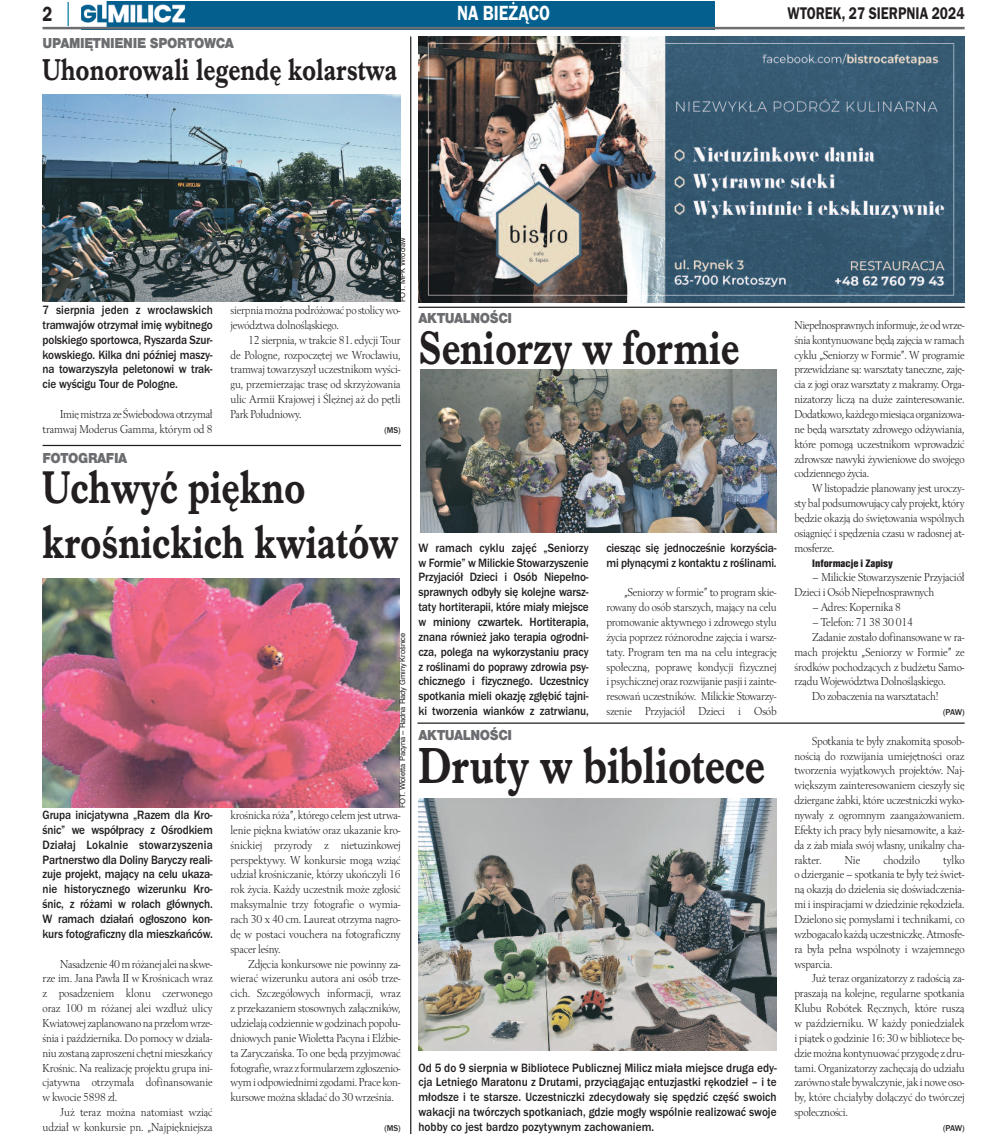
<style>
.page{position:relative;width:993px;height:1134px;background:#fff}
.page>*{position:absolute;margin:0;border:0;box-sizing:border-box;transform-origin:0 0}
.t1{font:700 52.5px "Imprint URWTCE";color:#231f20;scale:.8 1}
.t2{font:700 48.75px "Imprint URWTCE";color:#231f20;scale:.8 1}
.t3{font:700 47.5px/55px "Imprint URWTCE";color:#231f20;scale:.8 1}
.t4{font:700 31.25px "Imprint URWTCE";color:#231f20;scale:.8 1}
.t5{font:21.25px "Franklin Got URWTCE Dem";color:#fff;scale:.8 1}
.t6{font:21.25px "Franklin Got URWTCE Dem";color:#231f20;scale:.8 1}
.t7{font:17.5px "Franklin Got URWTCE Dem";color:#231f20;scale:.8 1}
.t8{font:900 15px "Nimbus San TCE";letter-spacing:-.025em;color:#6c6d70;scale:.9 1}
.t9{font:500 12.5px/14.9px "Franklin Got URWTCE";letter-spacing:-.01em;color:#231f20;text-align:justify;scale:.9 1}
.t10{font:12px/14.9px "Berling TCE";letter-spacing:-.015em;color:#231f20;text-align:justify;scale:.9 1}
.t11{font:11.25px "Nimbus San TCE Bla Con";color:#231f20}
.t12{font:500 8.75px "Franklin Got URWTCE";letter-spacing:-.04em;color:#231f20;scale:.95 1}
.t13{font:7.5px "Helvetica";letter-spacing:-.005em;color:#231f20}
</style>
<div class="page">
<img style="left:82px;top:2px;width:632px;height:25px">
<hr style="left:43px;top:27px;width:921px;height:2px;background:#6c6d70">
<hr style="left:67px;top:2px;width:2px;height:24px;background:#0a7c9d">
<img style="left:43px;top:95px;width:357px;height:206px">
<img style="left:43px;top:579px;width:356px;height:229px">
<img style="left:420px;top:370px;width:356px;height:162px">
<img style="left:418px;top:799px;width:358px;height:251px">
<img style="left:418px;top:36px;width:546px;height:266px">
<hr style="left:43px;top:445px;width:358px;height:1px;background:#231f20">
<hr style="left:410px;top:36px;width:1px;height:1098px;background:#231f20">
<hr style="left:417px;top:722px;width:547px;height:2px;background:#231f20">
<hr style="left:418px;top:307px;width:546px;height:1px;background:#231f20">
<h3 class="t6" style="left:43px;top:1px;width:14px">2</h3>
<h3 class="t5" style="left:457px;top:0;width:117px">NA BIEŻĄCO</h3>
<h3 class="t7" style="left:787px;top:3px;width:223px">WTOREK, 27 SIERPNIA 2024</h3>
<p class="t8" style="left:43px;top:34px;width:214px">UPAMIĘTNIENIE SPORTOWCA</p>
<h3 class="t4" style="left:43px;top:51px;width:445px">Uhonorowali legendę kolarstwa</h3>
<p class="t9" style="left:43px;top:302px;width:190px">7 sierpnia jeden z wrocławskich tramwajów otrzymał imię wybitnego polskiego sportowca, Ryszarda Szur&shy;kowskiego. Kilka dni później maszy&shy;na towarzyszyła peletonowi w trak&shy;cie wyścigu Tour de Pologne.</p>
<p class="t10" style="left:43px;top:406px;width:190px;text-align:right">Imięmistrza ze Świebodowa otrzymał tramwaj Moderus Gamma, którym od 8</p>
<p class="t13" style="left:399px;top:302px;width:66px;rotate:-90deg">FOT. MPK Wrocław</p>
<p class="t10" style="left:230px;top:302px;width:190px">sierpniamożna podróżować po stolicywo&shy;jewództwa dolnośląskiego.</p>
<p class="t10" style="left:230px;top:332px;width:190px;text-indent:18px">12 sierpnia, w trakcie 81. edycji Tour de Pologne, rozpoczętej we Wrocławiu, tramwaj towarzyszył uczestnikom wyści&shy;gu, przemierzając trasę od skrzyżowania ulic Armii Krajowej i Ślężnej aż do pętli Park Południowy.</p>
<p class="t12" style="left:384px;top:425px;width:19px">(MS)</p>
<p class="t8" style="left:43px;top:449px;width:96px">FOTOGRAFIA</p>
<h3 class="t3" style="left:43px;top:459px;width:446px">Uchwyć piękno krośnickich kwiatów</h3>
<p class="t9" style="left:43px;top:807px;width:190px">Grupa inicjatywna „Razem dla Kro&shy;śnic” we współpracy z Ośrodkiem Działaj Lokalnie stowarzyszenia Partnerstwo dla Doliny Baryczy reali&shy;zuje projekt, mający na celu ukaza&shy;nie historycznego wizerunku Kro&shy;śnic, z różami w rolach głównych.<br>W ramach działań ogłoszono kon&shy;kurs fotograficzny dla mieszkańców.</p>
<p class="t10" style="left:43px;top:956px;width:190px;text-indent:18px">Nasadzenie40mróżanej aleina skwe&shy;rze im. Jana Pawła II w Krośnicach wraz z posadzeniem klonu czerwonego oraz 100 m różanej alei wzdłuż ulicy Kwiatowej zaplanowanona przełomwrze&shy;śnia i października. Do pomocy w działa&shy;niuzostaną zaproszeni chętnimieszkańcy Krośnic. Na realizację projektu grupa ini&shy;cjatywna otrzymała dofinansowanie w kwocie 5898 zł.</p>
<p class="t10" style="left:43px;top:1104px;width:190px;text-align:right">Już teraz można natomiast wziąć udział w konkursie pn. „Najpiękniejsza</p>
<p class="t13" style="left:399px;top:808px;width:177px;rotate:-90deg">FOT. Wioletta Pacyna – Radna Rady Gminy Krośnice</p>
<p class="t10" style="left:230px;top:807px;width:190px">krośnicka róża”, którego celem jest utrwa&shy;lenie piękna kwiatów oraz ukazanie kro&shy;śnickiej przyrody z nietuzinkowej perspektywy. W konkursie mogą wziąć udział krośniczanie, którzy ukończyli 16 rok życia. Każdy uczestnik może zgłosić maksymalnie trzy fotografie o wymia&shy;rach 30 x 40 cm. Laureat otrzyma nagro&shy;dę w postaci vouchera na fotograficzny spacer leśny.</p>
<p class="t10" style="left:230px;top:956px;width:190px;text-indent:18px">Zdjęcia konkursowe nie powinny za&shy;wierać wizerunku autora ani osób trze&shy;cich. Szczegółowych informacji, wraz z przekazaniem stosownych załączników, udzielają codzienniewgodzinach popołu&shy;dniowych panie Wioletta Pacyna i Elżbie&shy;ta Zaryczańska. To one będą przyjmować fotografie,wraz z formularzemzgłoszenio&shy;wymi odpowiednimi zgodami. Prace kon&shy;kursowe można składać do 30 września.</p>
<p class="t12" style="left:384px;top:1123px;width:19px">(MS)</p>
<p class="t8" style="left:418px;top:309px;width:106px">AKTUALNOŚCI</p>
<h2 class="t2" style="left:418px;top:319px;width:402px">Seniorzy w formie</h2>
<p class="t9" style="left:418px;top:540px;width:190px">W ramach cyklu zajęć „Seniorzy w Formie” w Milickie Stowarzyszenie Przyjaciół Dzieci i Osób Niepełno&shy;sprawnych odbyły się kolejne warsz&shy;taty hortiterapii, które miały miejsce w miniony czwartek. Hortiterapia, znana również jako terapia ogrodni&shy;cza, polega na wykorzystaniu pracy z roślinami do poprawy zdrowia psy&shy;chicznego i fizycznego. Uczestnicy spotkania mieli okazję zgłębić tajni&shy;ki tworzenia wianków z zatrwianu,</p>
<p class="t9" style="left:606px;top:540px;width:190px">ciesząc się jednocześnie korzyścia&shy;mi płynącymi z kontaktu z roślinami.</p>
<p class="t10" style="left:606px;top:585px;width:190px;text-indent:18px">„Seniorzy w formie” to program skie&shy;rowany do osób starszych, mający na celu promowanie aktywnego i zdrowego stylu życia poprzez różnorodne zajęcia i warsz&shy;taty. Program ten ma na celu integrację społeczną, poprawę kondycji fizycznej i psychicznej oraz rozwijanie pasji i zainte&shy;resowań uczestników. Milickie Stowarzy&shy;szenie Przyjaciół Dzieci i Osób</p>
<p class="t8" style="left:418px;top:726px;width:106px">AKTUALNOŚCI</p>
<h1 class="t1" style="left:418px;top:734px;width:434px">Druty w bibliotece</h1>
<p class="t9" style="left:418px;top:1060px;width:399px">Od 5 do 9 sierpnia w Bibliotece Publicznej Milicz miała miejsce druga edy&shy;cja Letniego Maratonu z Drutami, przyciągając entuzjastki rękodzieł – i te młodsze i te starsze. Uczestniczki zdecydowały się spędzić część swoich wakacji na twórczych spotkaniach, gdzie mogły wspólnie realizować swoje hobby co jest bardzo pozytywnym zachowaniem.</p>
<p class="t10" style="left:794px;top:317px;width:190px">Niepełnosprawnychinformuje, żeodwrze&shy;śnia kontynuowane będą zajęcia w ramach cyklu „Seniorzy w Formie”. W programie przewidziane są: warsztaty taneczne, zaję&shy;cia z jogi oraz warsztaty z makramy. Orga&shy;nizatorzy liczą na duże zainteresowanie.<br>Dodatkowo,każdegomiesiącaorganizowa&shy;ne będą warsztaty zdrowego odżywiania, które pomogą uczestnikom wprowadzić zdrowsze nawyki żywieniowe do swojego codziennego życia.</p>
<p class="t10" style="left:794px;top:481px;width:190px;text-indent:18px">W listopadzie planowany jest uroczy&shy;sty bal podsumowujący cały projekt, który będzie okazją do świętowania wspólnych osiągnięć i spędzenia czasu w radosnej at&shy;mosferze.</p>
<p class="t11" style="left:811px;top:556px;width:82px">Informacje i Zapisy</p>
<p class="t10" style="left:794px;top:570px;width:190px;text-indent:18px">– Milickie Stowarzyszenie Przyjaciół<br>Dzieci i Osób Niepełnosprawnych</p>
<p class="t10" style="left:811px;top:599px;width:100px">– Adres: Kopernika 8</p>
<p class="t10" style="left:811px;top:614px;width:113px">– Telefon: 71 38 30 014</p>
<p class="t10" style="left:811px;top:629px;width:170px">Zadanie zostało dofinansowane w ra-</p>
<p class="t10" style="left:794px;top:644px;width:190px">mach projektu „Seniorzy w Formie” ze</p>
<p class="t10" style="left:794px;top:659px;width:190px">środków pochodzących z budżetu Samo-</p>
<p class="t10" style="left:794px;top:674px;width:169px">rządu Województwa Dolnośląskiego.</p>
<p class="t10" style="left:811px;top:689px;width:142px">Do zobaczenia na warsztatach!</p>
<p class="t12" style="left:942px;top:707px;width:24px">(PAW)</p>
<p class="t10" style="left:794px;top:733px;width:190px;text-indent:18px">Spotkania te były znakomitą sposob&shy;nością do rozwijania umiejętności oraz tworzenia wyjątkowych projektów. Naj&shy;większym zainteresowaniem cieszyły się dziergane żabki, które uczestniczki wyko&shy;nywały z ogromnym zaangażowaniem.<br>Efekty ich pracy były niesamowite, a każ&shy;da z żab miała swój własny, unikalny cha&shy;rakter.</p>
<p class="t10" style="left:794px;top:852px;width:190px;text-indent:149px">tylko o dzierganie – spotkania te były też świet&shy;ną okazją do dzielenia się doświadczenia&shy;mi i inspiracjami w dziedzinie rękodzieła.<br>Dzielono się pomysłami i technikami, co wzbogacało każdą uczestniczkę. Atmosfe&shy;ra była pełna wspólnoty i wzajemnego wsparcia.</p>
<p class="t10" style="left:794px;top:971px;width:190px;text-indent:18px">Już teraz organizatorzy z radością za&shy;praszają na kolejne, regularne spotkania Klubu Robótek Ręcznych, które ruszą w październiku. W każdy poniedziałek i piątek o godzinie 16: 30 w bibliotece bę&shy;dziemożna kontynuować przygodę z dru&shy;tami. Organizatorzy zachęcają do udziału zarówno stałe bywalczynie, jak i nowe oso&shy;by, które chciałyby dołączyć do twórczej społeczności.</p>
<p class="t12" style="left:942px;top:1123px;width:24px">(PAW)</p>
<p class="t10" style="left:844px;top:852px;width:19px">Nie</p>
<p class="t10" style="left:883px;top:852px;width:42px">chodziło</p>
</div>
